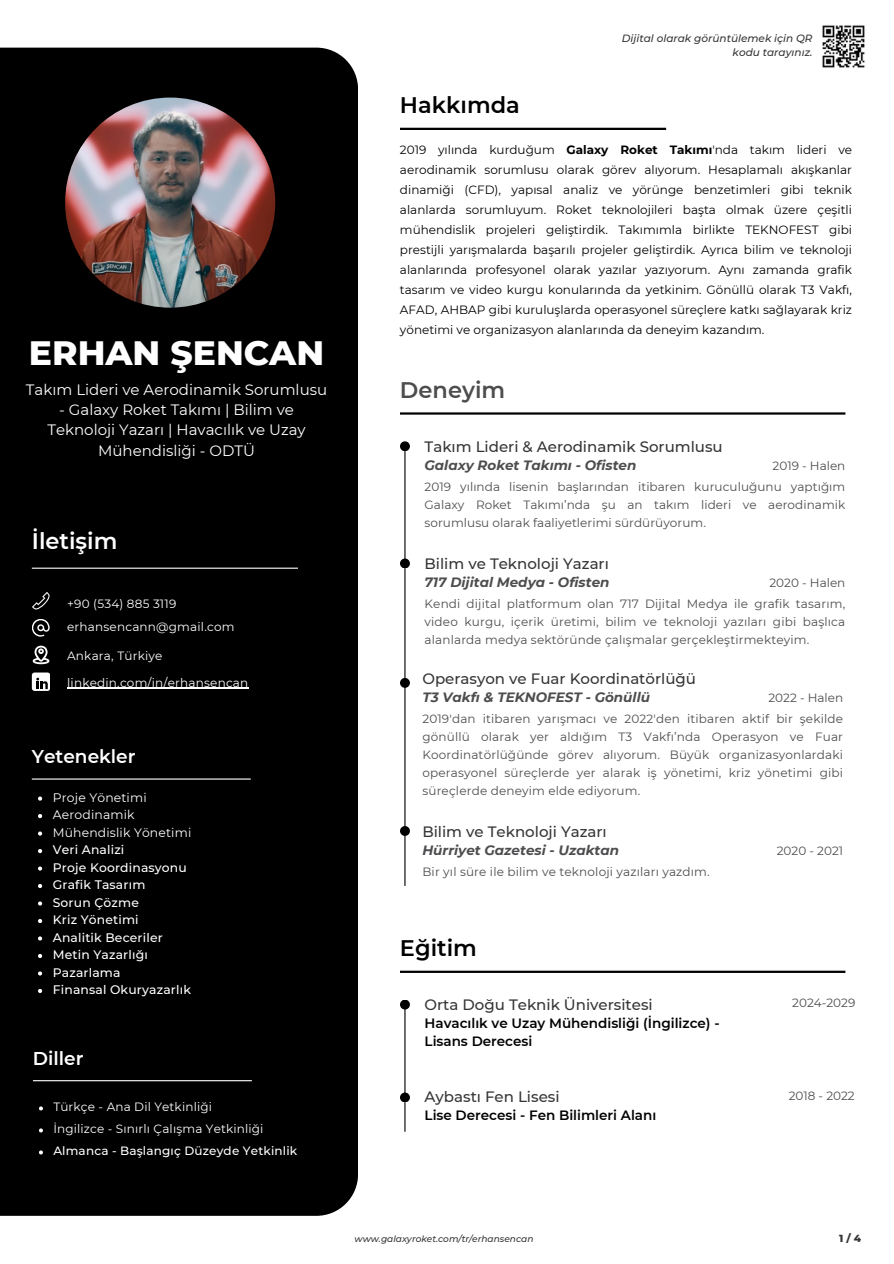
<style>
.page{position:relative;width:894px;height:1264px;background:#fff}
.page>*{position:absolute;margin:0;border:0;box-sizing:border-box;transform-origin:0 0}
.t1{font:800 34.5px "Montserrat";color:#fff}
.t2{font:600 22.5px "Montserrat";color:#000}
.t3{font:600 22.5px "Montserrat";color:#fff}
.t4{font:600 22.5px "Montserrat";color:#4d4d4f}
.t5{font:600 18.45px "Montserrat";color:#fff}
.t6{font:500 15px "Montserrat";color:#353535}
.t7{font:15px/20.2px "Montserrat";color:#fff;text-align:center}
.t8{font:italic 700 13.5px "Montserrat";color:#4d4d4f}
.t9{font:600 13.5px/18px "Montserrat";color:#000}
.t10{font:500 12.3px "Montserrat";letter-spacing:.015em;color:#fff}
.t11{font:12.3px "Montserrat";letter-spacing:.015em;color:#fff}
.t12{font:12px/18px "Montserrat";letter-spacing:.015em;color:#4d4d4f;text-align:justify}
.t13{font:12px/20px "Montserrat";color:#000;text-align:justify}
.t14{font:12px "Montserrat";letter-spacing:.015em;color:#fff}
.t15{font:500 12px "Montserrat";letter-spacing:.015em;color:#fff}
.t16{font:italic 500 10.5px/14px "Montserrat";color:#353535;text-align:right}
.t17{font:800 10.5px "Montserrat";color:#353535}
.t18{font:italic 500 9px "Montserrat";color:#353535}
.s1{font-weight:700}
</style>
<div class="page">
<hr style="left:404px;top:1003px;width:1px;height:128px;background:#000">
<div style="left:400px;top:999px;width:10px;height:10px;background:#000;border-radius:50%"></div>
<div style="left:400px;top:1092px;width:10px;height:10px;background:#000;border-radius:50%"></div>
<hr style="left:400px;top:970px;width:445px;height:2px;background:#000">
<div style="left:0;top:48px;width:358px;height:1167px;background:#000"></div>
<hr style="left:32px;top:567px;width:266px;height:1px;background:#fff">
<hr style="left:32px;top:778px;width:219px;height:1px;background:#fff">
<svg style="left:33px;top:645px;width:16px;height:19px"></svg>
<svg style="left:32px;top:592px;width:18px;height:17px"></svg>
<svg style="left:32px;top:619px;width:18px;height:17px"></svg>
<img style="left:822px;top:25px;width:42px;height:43px">
<hr style="left:404px;top:444px;width:1px;height:442px;background:#000">
<div style="left:400px;top:441px;width:10px;height:10px;background:#000;border-radius:50%"></div>
<div style="left:400px;top:558px;width:10px;height:10px;background:#000;border-radius:50%"></div>
<div style="left:400px;top:678px;width:10px;height:10px;background:#000;border-radius:50%"></div>
<div style="left:400px;top:826px;width:10px;height:10px;background:#000;border-radius:50%"></div>
<hr style="left:400px;top:412px;width:445px;height:2px;background:#000">
<hr style="left:400px;top:128px;width:266px;height:2px;background:#000">
<hr style="left:33px;top:1080px;width:219px;height:1px;background:#fff">
<div style="left:32px;top:672px;width:18px;height:18px;background:#fff;border-radius:3px"></div>
<svg style="left:36px;top:677px;width:12px;height:12px"></svg>
<img style="left:65px;top:98px;width:210px;height:210px;border-radius:50%">
<svg style="left:38px;top:796px;width:4px;height:4px"></svg>
<svg style="left:38px;top:814px;width:4px;height:4px"></svg>
<svg style="left:38px;top:831px;width:4px;height:4px"></svg>
<svg style="left:38px;top:849px;width:4px;height:4px"></svg>
<svg style="left:38px;top:866px;width:4px;height:4px"></svg>
<svg style="left:38px;top:884px;width:4px;height:4px"></svg>
<svg style="left:38px;top:901px;width:4px;height:4px"></svg>
<svg style="left:38px;top:919px;width:4px;height:4px"></svg>
<svg style="left:38px;top:936px;width:4px;height:4px"></svg>
<svg style="left:38px;top:954px;width:4px;height:4px"></svg>
<svg style="left:38px;top:971px;width:4px;height:4px"></svg>
<svg style="left:38px;top:988px;width:4px;height:5px"></svg>
<svg style="left:39px;top:1106px;width:4px;height:4px"></svg>
<svg style="left:39px;top:1128px;width:4px;height:4px"></svg>
<svg style="left:39px;top:1150px;width:4px;height:4px"></svg>
<hr style="left:67px;top:687px;width:181px;height:1px;background:#fff">
<h6 class="t1" style="left:29px;top:331px;width:297px">ERHAN ŞENCAN</h6>
<h6 class="t7" style="left:26px;top:379px;width:302px">Takım Lideri ve Aerodinamik Sorumlusu</h6>
<h6 class="t7" style="left:47px;top:399px;width:260px">- Galaxy Roket Takımı | Bilim ve<br>Teknoloji Yazarı | Havacılık ve Uzay<br>Mühendisliği - ODTÜ</h6>
<h3 class="t3" style="left:32px;top:527px;width:87px">İletişim</h3>
<p class="t14" style="left:67px;top:596px;width:111px">+90 (534) 885 3119</p>
<p class="t14" style="left:67px;top:619px;width:169px">erhansencann@gmail.com</p>
<p class="t14" style="left:67px;top:648px;width:97px">Ankara, Türkiye</p>
<p class="t14" style="left:67px;top:675px;width:183px">linkedin.com/in/erhansencan</p>
<p class="t5" style="left:32px;top:745px;width:105px">Yetenekler</p>
<p class="t11" style="left:53px;top:789px;width:95px">Proje Yönetimi</p>
<p class="t11" style="left:53px;top:807px;width:83px">Aerodinamik</p>
<p class="t11" style="left:53px;top:824px;width:140px">Mühendislik Yönetimi</p>
<p class="t10" style="left:53px;top:842px;width:73px">Veri Analizi</p>
<h2 class="t10" style="left:53px;top:859px;width:135px">Proje Koordinasyonu</h2>
<p class="t10" style="left:53px;top:877px;width:94px">Grafik Tasarım</p>
<h2 class="t10" style="left:53px;top:894px;width:88px">Sorun Çözme</h2>
<p class="t10" style="left:53px;top:912px;width:87px">Kriz Yönetimi</p>
<p class="t10" style="left:53px;top:929px;width:111px">Analitik Beceriler</p>
<p class="t10" style="left:53px;top:947px;width:96px">Metin Yazarlığı</p>
<p class="t10" style="left:53px;top:964px;width:69px">Pazarlama</p>
<p class="t10" style="left:53px;top:982px;width:139px">Finansal Okuryazarlık</p>
<p class="t5" style="left:33px;top:1046px;width:52px">Diller</p>
<p class="t14" style="left:53px;top:1099px;width:160px">Türkçe - Ana Dil Yetkinliği</p>
<p class="t14" style="left:53px;top:1121px;width:212px">İngilizce - Sınırlı Çalışma Yetkinliği</p>
<p class="t15" style="left:53px;top:1143px;width:245px">Almanca - Başlangıç Düzeyde Yetkinlik</p>
<p class="t16" style="left:621px;top:31px;width:192px">Dijital olarak görüntülemek için QR kodu tarayınız.</p>
<p class="t2" style="left:400px;top:91px;width:121px">Hakkımda</p>
<p class="t13" style="left:400px;top:139px;width:453px">2019 yılında kurduğum <span class="s1">Galaxy Roket Takımı</span>'nda takım lideri ve aerodinamik sorumlusu olarak görev alıyorum. Hesaplamalı akışkanlar dinamiği (CFD), yapısal analiz ve yörünge benzetimleri gibi teknik alanlarda sorumluyum. Roket teknolojileri başta olmak üzere çeşitli mühendislik projeleri geliştirdik. Takımımla birlikte TEKNOFEST gibi prestijli yarışmalarda başarılı projeler geliştirdik. Ayrıca bilim ve teknoloji alanlarında profesyonel olarak yazılar yazıyorum. Aynı zamanda grafik tasarım ve video kurgu konularında da yetkinim. Gönüllü olarak T3 Vakfı, AFAD, AHBAP gibi kuruluşlarda operasyonel süreçlere katkı sağlayarak kriz yönetimi ve organizasyon alanlarında da deneyim kazandım.</p>
<p class="t4" style="left:400px;top:376px;width:107px">Deneyim</p>
<p class="t6" style="left:424px;top:437px;width:299px">Takım Lideri &amp; Aerodinamik Sorumlusu</p>
<p class="t8" style="left:424px;top:457px;width:213px">Galaxy Roket Takımı - Ofisten</p>
<p class="t12" style="left:772px;top:456px;width:74px">2019 - Halen</p>
<p class="t12" style="left:424px;top:478px;width:422px">2019 yılında lisenin başlarından itibaren kuruculuğunu yaptığım Galaxy Roket Takımı’nda şu an takım lideri ve aerodinamik sorumlusu olarak faaliyetlerimi sürdürüyorum.</p>
<p class="t6" style="left:424px;top:554px;width:186px">Bilim ve Teknoloji Yazarı</p>
<h3 class="t8" style="left:424px;top:574px;width:186px">717 Dijital Medya - Ofisten</h3>
<p class="t12" style="left:769px;top:573px;width:77px">2020 - Halen</p>
<p class="t12" style="left:424px;top:595px;width:422px">Kendi dijital platformum olan 717 Dijital Medya ile grafik tasarım, video kurgu, içerik üretimi, bilim ve teknoloji yazıları gibi başlıca alanlarda medya sektöründe çalışmalar gerçekleştirmekteyim.</p>
<p class="t6" style="left:422px;top:669px;width:275px">Operasyon ve Fuar Koordinatörlüğü</p>
<p class="t8" style="left:422px;top:689px;width:229px">T3 Vakfı &amp; TEKNOFEST - Gönüllü</p>
<p class="t12" style="left:768px;top:688px;width:76px">2022 - Halen</p>
<p class="t12" style="left:422px;top:710px;width:422px">2019'dan itibaren yarışmacı ve 2022'den itibaren aktif bir şekilde gönüllü olarak yer aldığım T3 Vakfı’nda Operasyon ve Fuar Koordinatörlüğünde görev alıyorum. Büyük organizasyonlardaki operasyonel süreçlerde yer alarak iş yönetimi, kriz yönetimi gibi süreçlerde deneyim elde ediyorum.</p>
<p class="t6" style="left:422px;top:822px;width:186px">Bilim ve Teknoloji Yazarı</p>
<h2 class="t8" style="left:422px;top:842px;width:198px">Hürriyet Gazetesi - Uzaktan</h2>
<p class="t12" style="left:422px;top:863px;width:289px">Bir yıl süre ile bilim ve teknoloji yazıları yazdım.</p>
<p class="t2" style="left:400px;top:934px;width:78px">Eğitim</p>
<h2 class="t6" style="left:424px;top:995px;width:230px">Orta Doğu Teknik Üniversitesi</h2>
<p class="t9" style="left:424px;top:1014px;width:296px">Havacılık ve Uzay Mühendisliği (İngilizce) -<br>Lisans Derecesi</p>
<p class="t6" style="left:424px;top:1087px;width:136px">Aybastı Fen Lisesi</p>
<h6 class="t9" style="left:424px;top:1106px;width:233px">Lise Derecesi - Fen Bilimleri Alanı</h6>
<p class="t12" style="left:776px;top:841px;width:68px">2020 - 2021</p>
<p class="t12" style="left:792px;top:993px;width:65px">2024-2029</p>
<h5 class="t12" style="left:788px;top:1087px;width:68px">2018 - 2022</h5>
<p class="t18" style="left:354px;top:1232px;width:180px">www.galaxyroket.com/tr/erhansencan</p>
<p class="t17" style="left:838px;top:1231px;width:24px">1/4</p>
</div>
